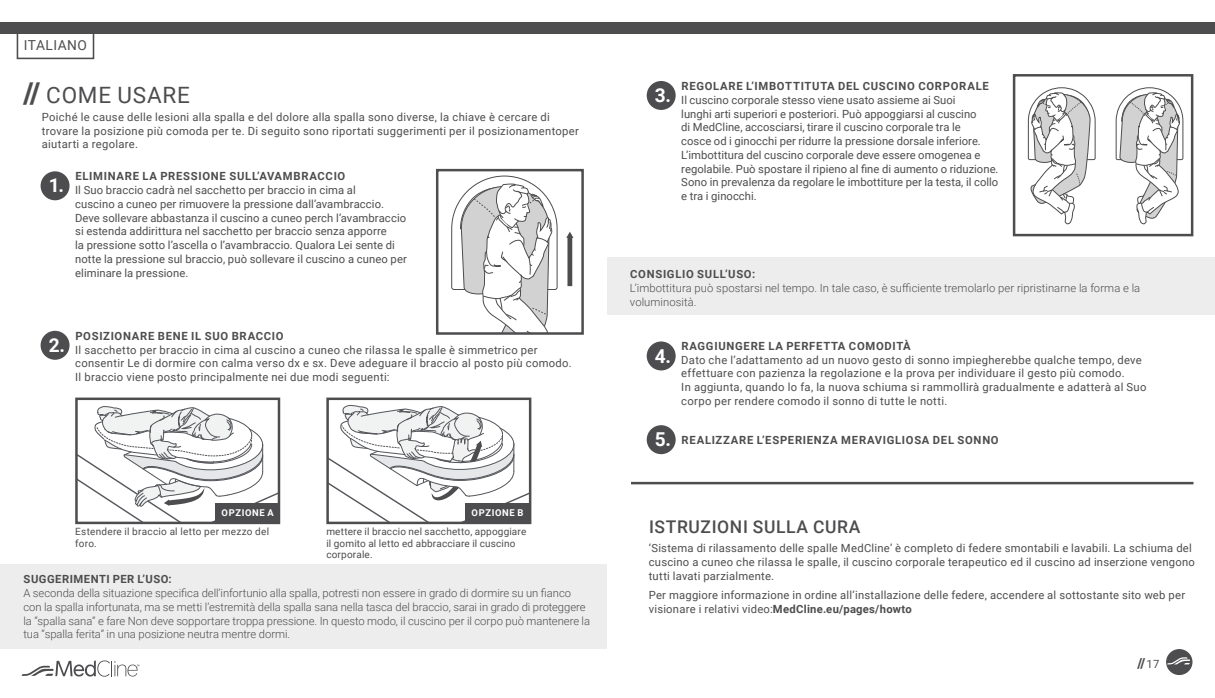
<style>
.page{position:relative;width:1215px;height:698px;background:#fff}
.page>*{position:absolute;margin:0;border:0;box-sizing:border-box;transform-origin:0 0}
.t1{font:22.5px "Roboto";letter-spacing:.035em;color:#4d4d4f}
.t2{font:700 19.12px "Roboto";color:#fff}
.t3{font:500 17.5px "Roboto";letter-spacing:.035em;color:#4d4d4f}
.t4{font:13.75px "Roboto";letter-spacing:.035em;color:#4d4d4f}
.t5{font:900 13.75px "Roboto";color:#4d4d4f}
.t6{font:11.25px/13.8px "Roboto";letter-spacing:.015em;color:#4d4d4f}
.t7{font:300 11.25px/13.8px "Roboto";letter-spacing:-.005em;color:#4d4d4f}
.t8{font:700 11.25px "Roboto";letter-spacing:.065em;color:#4d4d4f}
.t9{font:700 11.25px "Roboto";letter-spacing:.04em;color:#4d4d4f}
.t10{font:10px/11.2px "Roboto";letter-spacing:.02em;color:#4d4d4f}
.t11{font:700 9.38px "Roboto";letter-spacing:.07em;color:#fff}
.t12{font:6px "Roboto Condensed";color:#4d4d4f}
.s1{font-weight:900;font-size:28.75px}
.s2{font-weight:700}
.s3{font-weight:400;font-size:11.25px}
</style>
<div class="page">
<div style="left:1167px;top:649px;width:25px;height:25px;background:#4d4d4f;border-radius:50%"></div>
<div style="left:1166px;top:649px;width:26px;height:26px;border:1px solid #4d4d4f;border-radius:50%"></div>
<svg style="left:1167px;top:657px;width:23px;height:7px"></svg>
<svg style="left:22px;top:660px;width:116px;height:16px"></svg>
<svg style="left:78px;top:406px;width:199px;height:115px"></svg>
<div style="left:75px;top:397px;width:205px;height:127px;border:2px solid #4d4d4f"></div>
<svg style="left:329px;top:405px;width:199px;height:116px"></svg>
<div style="left:326px;top:397px;width:205px;height:127px;border:2px solid #4d4d4f"></div>
<div style="left:215px;top:503px;width:64px;height:21px;background:#4d4d4f"></div>
<svg style="left:451px;top:176px;width:107px;height:156px"></svg>
<div style="left:567px;top:237px;width:5px;height:49px;background:#4d4d4f"></div>
<svg style="left:566px;top:231px;width:7px;height:7px"></svg>
<div style="left:436px;top:169px;width:148px;height:166px;border:2px solid #4d4d4f"></div>
<div style="left:0;top:22px;width:1215px;height:12px;background:#4d4d4f"></div>
<div style="left:41px;top:171px;width:29px;height:29px;background:#4d4d4f;border-radius:50%"></div>
<div style="left:41px;top:331px;width:29px;height:29px;background:#4d4d4f;border-radius:50%"></div>
<div style="left:0;top:564px;width:607px;height:84px;background:#ededed"></div>
<div style="left:17px;top:32px;width:77px;height:27px;border:2px solid #4d4d4f"></div>
<svg style="left:1028px;top:87px;width:67px;height:137px"></svg>
<svg style="left:1116px;top:87px;width:67px;height:137px"></svg>
<div style="left:1013px;top:74px;width:180px;height:162px;border:2px solid #4d4d4f"></div>
<div style="left:647px;top:81px;width:29px;height:29px;background:#4d4d4f;border-radius:50%"></div>
<div style="left:608px;top:257px;width:607px;height:57px;background:#ededed"></div>
<div style="left:647px;top:341px;width:29px;height:29px;background:#4d4d4f;border-radius:50%"></div>
<div style="left:647px;top:425px;width:29px;height:29px;background:#4d4d4f;border-radius:50%"></div>
<hr style="left:631px;top:482px;width:563px;height:2px;background:#4d4d4f">
<div style="left:465px;top:503px;width:64px;height:21px;background:#4d4d4f"></div>
<p class="t4" style="left:24px;top:36px;width:65px">ITALIANO</p>
<h1 class="t1" style="left:23px;top:79px;width:168px"><span class="s1">//</span> COME USARE</h1>
<p class="t6" style="left:42px;top:110px;width:539px">Poiché le cause delle lesioni alla spalla e del dolore alla spalla sono diverse, la chiave è cercare di trovare la posizione più comoda per te. Di seguito sono riportati suggerimenti per il posizionamentoper aiutarti a regolare.</p>
<h2 class="t2" style="left:49px;top:172px;width:17px">1.</h2>
<p class="t8" style="left:75px;top:168px;width:272px">ELIMINARE LA PRESSIONE SULL’AVAMBRACCIO</p>
<p class="t6" style="left:75px;top:183px;width:333px">Il Suo braccio cadrà nel sacchetto per braccio in cima al<br>cuscino a cuneo per rimuovere la pressione dall’avambraccio.<br>Deve sollevare abbastanza il cuscino a cuneo perch l’avambraccio si estenda addirittura nel sacchetto per braccio senza apporre<br>la pressione sotto l’ascella o l’avambraccio. Qualora Lei sente di notte la pressione sul braccio, può sollevare il cuscino a cuneo per eliminare la pressione.</p>
<h2 class="t2" style="left:49px;top:331px;width:18px">2.</h2>
<p class="t8" style="left:75px;top:328px;width:210px">POSIZIONARE BENE IL SUO BRACCIO</p>
<p class="t6" style="left:75px;top:342px;width:498px">Il sacchetto per braccio in cima al cuscino a cuneo che rilassa le spalle è simmetrico per consentir Le di dormire con calma verso dx e sx. Deve adeguare il braccio al posto più comodo.<br>Il braccio viene posto principalmente nei due modi seguenti:</p>
<p class="t11" style="left:222px;top:506px;width:54px">OPZIONE A</p>
<p class="t11" style="left:472px;top:506px;width:53px">OPZIONE B</p>
<p class="t10" style="left:75px;top:525px;width:195px">Estendere il braccio al letto per mezzo del foro.</p>
<p class="t10" style="left:326px;top:525px;width:202px">mettere il braccio nel sacchetto, appoggiare il gomito al letto ed abbracciare il cuscino corporale.</p>
<p class="t9" style="left:24px;top:571px;width:150px">SUGGERIMENTI PER L’USO:</p>
<p class="t7" style="left:23px;top:585px;width:568px">A seconda della situazione specifica dell’infortunio alla spalla, potresti non essere in grado di dormire su un fianco con la spalla infortunata, ma se metti l’estremità della spalla sana nella tasca del braccio, sarai in grado di proteggere la “spalla sana” e fare Non deve sopportare troppa pressione. In questo modo, il cuscino per il corpo può mantenere la tua “spalla ferita” in una posizione neutra mentre dormi.</p>
<h2 class="t2" style="left:655px;top:82px;width:18px">3.</h2>
<p class="t8" style="left:682px;top:78px;width:309px">REGOLARE L’IMBOTTITUTA DEL CUSCINO CORPORALE</p>
<p class="t6" style="left:681px;top:92px;width:319px">Il cuscino corporale stesso viene usato assieme ai Suoi<br>lunghi arti superiori e posteriori. Può appoggiarsi al cuscino<br>di MedCline, accosciarsi, tirare il cuscino corporale tra le<br>cosce od i ginocchi per ridurre la pressione dorsale inferiore.<br>L’imbottitura del cuscino corporale deve essere omogenea e regolabile. Può spostare il ripieno al fine di aumento o riduzione.<br>Sono in prevalenza da regolare le imbottiture per la testa, il collo e tra i ginocchi.</p>
<p class="t8" style="left:630px;top:266px;width:126px">CONSIGLIO SULL’USO:</p>
<p class="t7" style="left:630px;top:280px;width:512px">L’imbottitura può spostarsi nel tempo. In tale caso, è sufficiente tremolarlo per ripristinarne la forma e la voluminosità.</p>
<p class="t8" style="left:682px;top:338px;width:231px">RAGGIUNGERE LA PERFETTA COMODITÀ</p>
<p class="t6" style="left:681px;top:352px;width:467px">Dato che l’adattamento ad un nuovo gesto di sonno impiegherebbe qualche tempo, deve effettuare con pazienza la regolazione e la prova per individuare il gesto più comodo.<br>In aggiunta, quando lo fa, la nuova schiuma si rammollirà gradualmente e adatterà al Suo corpo per rendere comodo il sonno di tutte le notti.</p>
<p class="t8" style="left:682px;top:432px;width:319px">REALIZZARE L’ESPERIENZA MERAVIGLIOSA DEL SONNO</p>
<h2 class="t2" style="left:655px;top:342px;width:18px">4.</h2>
<h2 class="t2" style="left:655px;top:426px;width:18px">5.</h2>
<h3 class="t3" style="left:649px;top:514px;width:213px">ISTRUZIONI SULLA CURA</h3>
<p class="t6" style="left:649px;top:541px;width:548px">‘Sistema di rilassamento delle spalle MedCline’ è completo di federe smontabili e lavabili. La schiuma del cuscino a cuneo che rilassa le spalle, il cuscino corporale terapeutico ed il cuscino ad inserzione vengono tutti lavati parzialmente.</p>
<p class="t6" style="left:649px;top:587px;width:538px">Per maggiore informazione in ordine all’installazione delle federe, accendere al sottostante sito web per visionare i relativi video:<span class="s2">MedCline.eu/pages/howto</span></p>
<p class="t12" style="left:137px;top:662px;width:5px">™</p>
<p class="t5" style="left:1137px;top:653px;width:24px">//<span class="s3">17</span></p>
</div>
